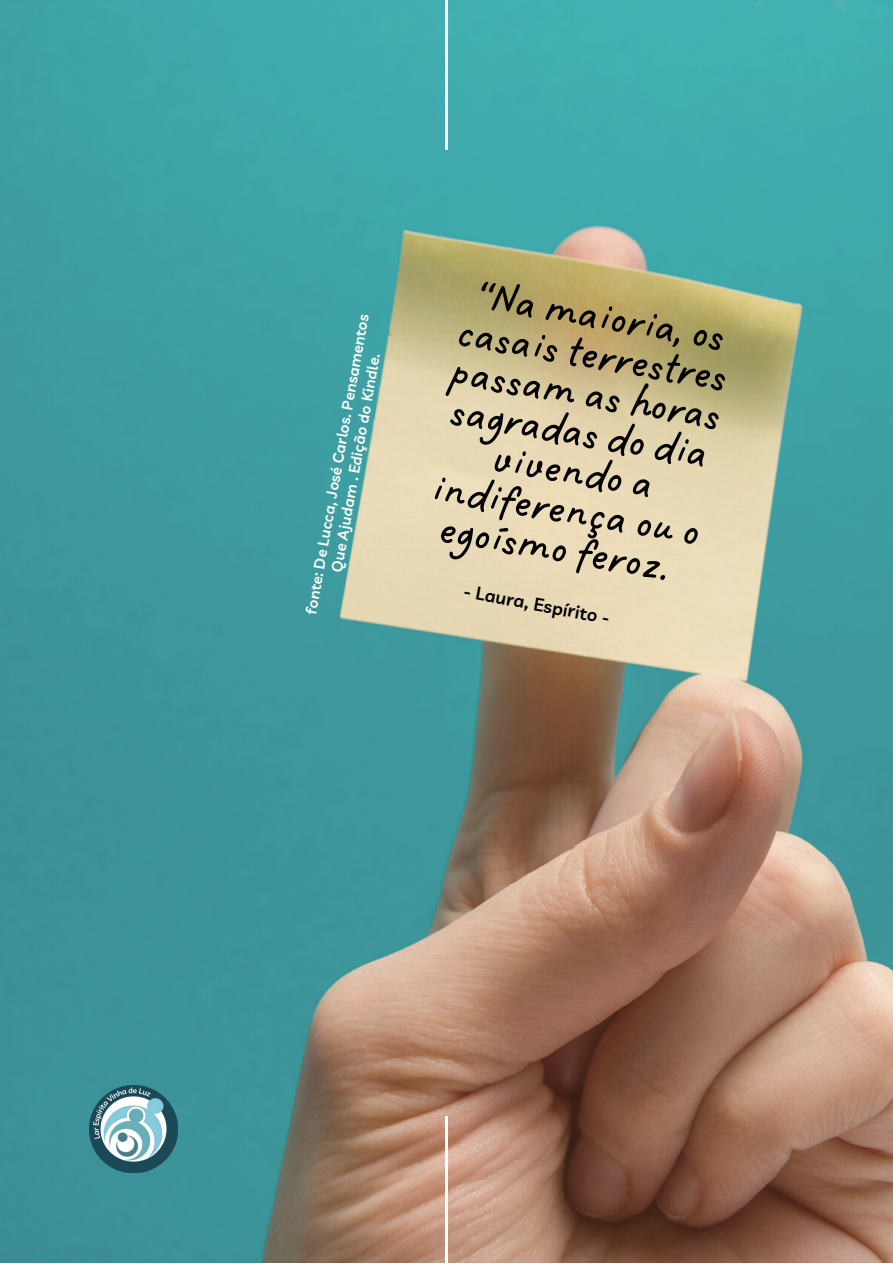
<style>
.page{position:relative;width:893px;height:1264px;background:#fff}
.page>*{position:absolute;margin:0;border:0;box-sizing:border-box;transform-origin:0 0}
.t1{font:45px/39.3px "DO Sans Slanted Alt";color:#000}
.t2{font:600 18px "Livvic";color:#000}
.t3{font:600 15px/18px "Livvic";color:#fffefe;text-align:center}
</style>
<div class="page">
<img style="left:0;top:0;width:892px;height:1262px">
<hr style="left:445px;top:1116px;width:2px;height:146px;background:#fff">
<hr style="left:445px;top:0;width:2px;height:149px;background:#fffefe">
<img style="left:89px;top:1085px;width:88px;height:87px">
<p class="t3" style="left:302px;top:612px;width:306px;rotate:-80deg">fonte: De Lucca, José Carlos. Pensamentos<br>Que Ajudam . Edição do Kindle.</p>
<p class="t1" style="left:471px;top:255px;width:276px;line-height:78.8px;rotate:10deg">“Na maioria, os passam as horas</p>
<p class="t1" style="left:461px;top:313px;width:276px;rotate:10deg">casais terrestres</p>
<p class="t1" style="left:449px;top:391px;width:274px;text-align:center;rotate:10deg">sagradas do dia vivendo a indiferença ou o egoísmo feroz.</p>
<p class="t2" style="left:466px;top:580px;width:150px;rotate:10deg">- Laura, Espírito -</p>
</div>
